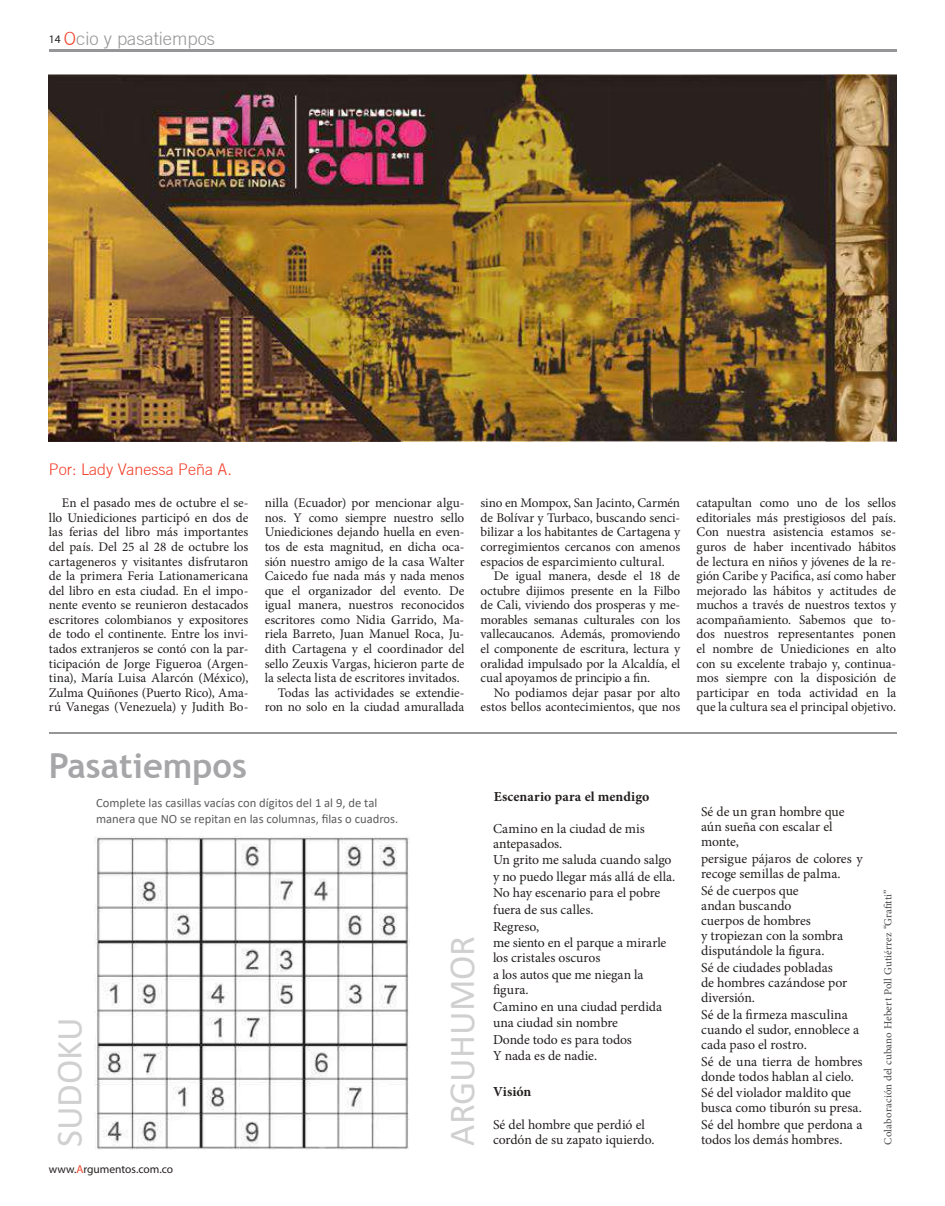
<style>
.page{position:relative;width:945px;height:1206px;background:#fff}
.page>*{position:absolute;margin:0;border:0;box-sizing:border-box;transform-origin:0 0}
.t1{font:36.68px "Calibri";color:#d1d0d1}
.t2{font:700 34.43px "Trebuchet MS";color:#a6a6a8}
.t3{font:300 18.45px "Trade Gothic";color:#969698}
.t4{font:300 16.2px "Trade Gothic";color:#f2412c}
.t5{font:13.72px/15.5px "Minion Pro";letter-spacing:-.005em;color:#241f1f}
.t6{font:700 13.72px "Minion Pro";letter-spacing:.01em;color:#241f1f}
.t7{font:13.28px/14.6px "Minion Pro";letter-spacing:-.005em;color:#241f1f;text-align:justify}
.t8{font:12.6px/15.5px "Calibri";color:#5e5c5d}
.t9{font:11.47px "Myriad Pro";color:#241f1f}
.t10{font:10.8px "Minion Pro";letter-spacing:.015em;color:#4a4647}
.s1{font-family:"Myriad Pro";font-weight:400;font-size:11.47px;color:#241f1f}
.s2{color:#f2412c}
</style>
<div class="page">
<hr style="left:49px;top:49px;width:847px;height:2px;background:#969698">
<img style="left:49px;top:75px;width:847px;height:366px">
<img style="left:94px;top:836px;width:316px;height:313px">
<hr style="left:49px;top:733px;width:847px;height:1px;background:#969698">
<h3 class="t3" style="left:49px;top:31px;width:168px"><span class="s1">14</span> <span class="s2">O</span>cio y pasatiempos</h3>
<p class="t4" style="left:49px;top:463px;width:185px">Por: Lady Vanessa Peña A.</p>
<p class="t7" style="left:49px;top:496px;width:201px;text-indent:13px">En el pasado mes de octubre el se&shy;llo Uniediciones participó en dos de las ferias del libro más importantes del país. Del 25 al 28 de octubre los cartageneros y visitantes disfrutaron de la primera Feria Lationamericana del libro en esta ciudad. En el impo&shy;nente evento se reunieron destacados escritores colombianos y expositores de todo el continente. Entre los invi&shy;tados extranjeros se contó con la par&shy;ticipación de Jorge Figueroa (Argen&shy;tina), María Luisa Alarcón (México), Zulma Quiñones (Puerto Rico), Ama&shy;rú Vanegas (Venezuela) y Judith Bo-</p>
<p class="t7" style="left:265px;top:496px;width:201px">nilla (Ecuador) por mencionar algu-</p>
<p class="t7" style="left:265px;top:511px;width:201px">nos. Y como siempre nuestro sello</p>
<p class="t7" style="left:265px;top:525px;width:201px">Uniediciones dejando huella en even-</p>
<p class="t7" style="left:265px;top:540px;width:201px">tos de esta magnitud, en dicha oca-</p>
<p class="t7" style="left:265px;top:554px;width:201px">sión nuestro amigo de la casa Walter</p>
<p class="t7" style="left:265px;top:569px;width:201px">Caicedo fue nada más y nada menos</p>
<p class="t7" style="left:265px;top:584px;width:201px">que el organizador del evento. De</p>
<p class="t7" style="left:265px;top:598px;width:201px">igual manera, nuestros reconocidos</p>
<p class="t7" style="left:265px;top:613px;width:201px">escritores como Nidia Garrido, Ma-</p>
<p class="t7" style="left:265px;top:627px;width:201px">riela Barreto, Juan Manuel Roca, Ju-</p>
<p class="t7" style="left:265px;top:642px;width:201px">dith Cartagena y el coordinador del</p>
<p class="t7" style="left:265px;top:656px;width:201px">sello Zeuxis Vargas, hicieron parte de</p>
<p class="t7" style="left:265px;top:671px;width:197px">la selecta lista de escritores invitados.</p>
<p class="t7" style="left:278px;top:686px;width:188px">Todas las actividades se extendie-</p>
<p class="t7" style="left:265px;top:700px;width:201px">ron no solo en la ciudad amurallada</p>
<p class="t7" style="left:481px;top:496px;width:201px">sino en Mompox, San Jacinto, Carmén de Bolívar y Turbaco, buscando senci&shy;bilizar a los habitantes de Cartagena y corregimientos cercanos con amenos espacios de esparcimiento cultural.</p>
<p class="t7" style="left:481px;top:569px;width:201px;text-indent:13px">De igual manera, desde el 18 de octubre dijimos presente en la Filbo de Cali, viviendo dos prosperas y me&shy;morables semanas culturales con los vallecaucanos. Además, promoviendo el componente de escritura, lectura y oralidad impulsado por la Alcaldía, el cual apoyamos de principio a fin.</p>
<p class="t7" style="left:481px;top:686px;width:201px;text-align:right">No podiamos dejar pasar por alto estos bellos acontecimientos, que nos</p>
<h2 class="t2" style="left:49px;top:752px;width:200px">Pasatiempos</h2>
<p class="t8" style="left:96px;top:796px;width:304px">Complete las casillas vacías con dígitos del 1 al 9, de tal manera que NO se repitan en las columnas, filas o cuadros.</p>
<h1 class="t1" style="left:56px;top:1147px;width:131px;rotate:-90deg">SUDOKU</h1>
<p class="t9" style="left:49px;top:1164px;width:126px">www.<span class="s2">A</span>rgumentos.com.co</p>
<h1 class="t1" style="left:449px;top:1145px;width:212px;rotate:-90deg">ARGUHUMOR</h1>
<p class="t6" style="left:494px;top:791px;width:157px">Escenario para el mendigo</p>
<p class="t5" style="left:493px;top:821px;width:184px;line-height:16.2px">Camino en la ciudad de mis antepasados.<br>Un grito me saluda cuando salgo y no puedo llegar más allá de ella.<br>No hay escenario para el pobre fuera de sus calles.<br>Regreso,<br>me siento en el parque a mirarle los cristales oscuros<br>a los autos que me niegan la figura.<br>Camino en una ciudad perdida una ciudad sin nombre<br>Donde todo es para todos<br>Y nada es de nadie.</p>
<p class="t6" style="left:493px;top:1086px;width:40px">Visión</p>
<p class="t5" style="left:493px;top:1117px;width:153px">Sé del hombre que perdió el</p>
<p class="t5" style="left:493px;top:1133px;width:163px">cordón de su zapato iquierdo.</p>
<p class="t7" style="left:697px;top:496px;width:201px">catapultan como uno de los sellos editoriales más prestigiosos del país.<br>Con nuestra asistencia estamos se&shy;guros de haber incentivado hábitos de lectura en niños y jóvenes de la re&shy;gión Caribe y Pacifica, así como haber mejorado las hábitos y actitudes de muchos a través de nuestros textos y acompañamiento. Sabemos que to&shy;dos nuestros representantes ponen el nombre de Uniediciones en alto con su excelente trabajo y, continua&shy;mos siempre con la disposición de participar en toda actividad en la que la cultura sea el principal objetivo.</p>
<p class="t5" style="left:701px;top:804px;width:163px">Sé de un gran hombre que aún sueña con escalar el monte,<br>persigue pájaros de colores y recoge semillas de palma.<br>Sé de cuerpos que<br>andan buscando<br>cuerpos de hombres<br>y tropiezan con la sombra disputándole la figura.<br>Sé de ciudades pobladas<br>de hombres cazándose por diversión.<br>Sé de la firmeza masculina cuando el sudor, ennoblece a cada paso el rostro.<br>Sé de una tierra de hombres donde todos hablan al cielo.<br>Sé del violador maldito que busca como tiburón su presa.<br>Sé del hombre que perdona a todos los demás hombres.</p>
<p class="t10" style="left:883px;top:1144px;width:256px;rotate:-90deg">Colaboración del cubano Hebert Poll Gutiérrez “Grafitti”</p>
</div>
